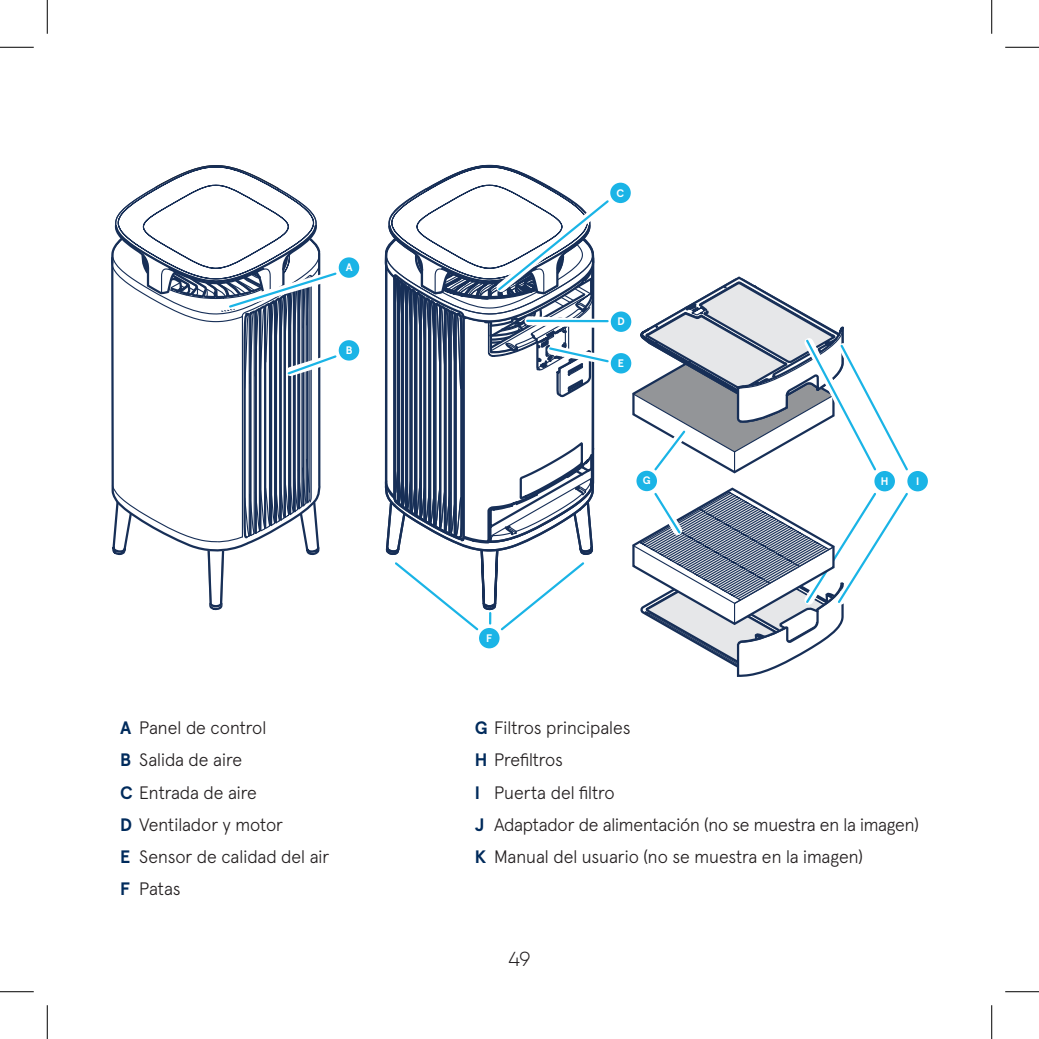
<style>
.page{position:relative;width:1039px;height:1039px;background:#fff}
.page>*{position:absolute;margin:0;border:0;box-sizing:border-box;transform-origin:0 0}
.t1{font:300 20.25px "Gilroy";color:#231f20}
.t2{font:300 18px "Apercu Pro";letter-spacing:-.005em;color:#231f20}
.t3{font:700 11.03px "Apercu Pro";color:#fff}
.s1{font-weight:700;color:#002b5c}
</style>
<div class="page">
<div style="left:339px;top:257px;width:20px;height:21px;background:#1ab4e6;border-radius:50%"></div>
<div style="left:339px;top:340px;width:20px;height:20px;background:#1ab4e6;border-radius:50%"></div>
<svg style="left:111px;top:165px;width:234px;height:446px"></svg>
<div style="left:610px;top:353px;width:21px;height:20px;background:#1ab4e6;border-radius:50%"></div>
<div style="left:610px;top:311px;width:21px;height:21px;background:#1ab4e6;border-radius:50%"></div>
<div style="left:610px;top:183px;width:20px;height:20px;background:#1ab4e6;border-radius:50%"></div>
<div style="left:907px;top:471px;width:20px;height:20px;background:#1ab4e6;border-radius:50%"></div>
<svg style="left:384px;top:164px;width:234px;height:476px"></svg>
<hr style="left:527px;top:320px;width:80px;height:2px;background:#1ab4e6">
<div style="left:479px;top:628px;width:20px;height:20px;background:#1ab4e6;border-radius:50%"></div>
<hr style="left:0;top:47px;width:34px;height:1px;background:#000">
<hr style="left:1005px;top:47px;width:33px;height:1px;background:#000">
<hr style="left:0;top:991px;width:34px;height:1px;background:#000">
<hr style="left:1005px;top:991px;width:33px;height:1px;background:#000">
<hr style="left:47px;top:0;width:1px;height:34px;background:#000">
<hr style="left:47px;top:1005px;width:1px;height:33px;background:#000">
<hr style="left:991px;top:0;width:1px;height:34px;background:#000">
<hr style="left:991px;top:1005px;width:1px;height:33px;background:#000">
<svg style="left:630px;top:276px;width:287px;height:401px"></svg>
<p class="t3" style="left:345px;top:259px;width:8px">A</p>
<p class="t3" style="left:346px;top:342px;width:8px">B</p>
<p class="t3" style="left:486px;top:629px;width:8px">F</p>
<p class="t3" style="left:616px;top:184px;width:9px">C</p>
<p class="t3" style="left:617px;top:313px;width:9px">D</p>
<p class="t3" style="left:618px;top:355px;width:8px">E</p>
<p class="t3" style="left:642px;top:472px;width:9px">G</p>
<p class="t3" style="left:916px;top:472px;width:5px">I</p>
<p class="t2" style="left:120px;top:714px;width:148px"><span class="s1">A</span> Panel de control</p>
<p class="t2" style="left:475px;top:714px;width:157px"><span class="s1">G</span> Filtros principales</p>
<p class="t2" style="left:120px;top:746px;width:123px"><span class="s1">B</span> Salida de aire</p>
<p class="t2" style="left:475px;top:746px;width:90px"><span class="s1">H</span> Prefiltros</p>
<p class="t2" style="left:120px;top:778px;width:138px"><span class="s1">C</span> Entrada de aire</p>
<p class="t2" style="left:475px;top:778px;width:141px"><span class="s1">I</span> Puerta del filtro</p>
<p class="t2" style="left:120px;top:810px;width:164px"><span class="s1">D</span> Ventilador y motor</p>
<p class="t2" style="left:475px;top:810px;width:445px"><span class="s1">J</span> Adaptador de alimentación (no se muestra en la imagen)</p>
<p class="t2" style="left:120px;top:842px;width:211px"><span class="s1">E</span> Sensor de calidad del air</p>
<p class="t2" style="left:475px;top:842px;width:389px"><span class="s1">K</span> Manual del usuario (no se muestra en la imagen)</p>
<p class="t2" style="left:120px;top:875px;width:62px"><span class="s1">F</span> Patas</p>
<p class="t1" style="left:508px;top:946px;width:24px">49</p>
</div>
